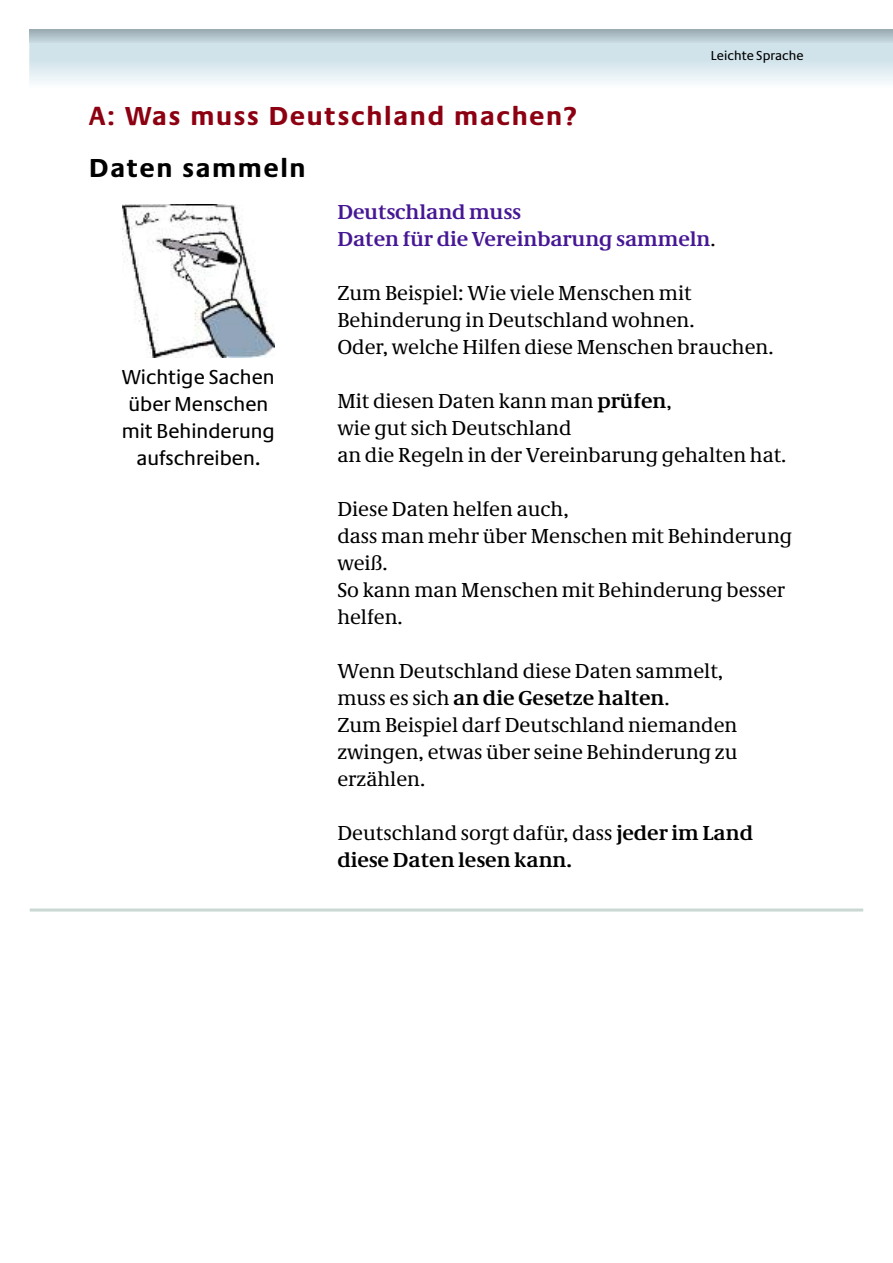
<style>
.page{position:relative;width:893px;height:1263px;background:#fff}
.page>*{position:absolute;margin:0;border:0;box-sizing:border-box;transform-origin:0 0}
.t1{font:700 27px "Neue Praxis";letter-spacing:.06em;color:#8c0011}
.t2{font:700 27px "Neue Praxis";letter-spacing:.06em;color:#000}
.t3{font:21px/27px "Neue Demos";color:#000}
.t4{font:700 21px/27px "Neue Demos";color:#000}
.t5{font:21px/27px "Neue Praxis";color:#000;text-align:center}
.t6{font:700 21px/27px "Neue Demos";color:#461794}
.t7{font:13.5px "Neue Praxis";color:#000}
.s1{font-weight:400;color:#000}
.s2{font-weight:700}
.s3{font-weight:400}
</style>
<div class="page">
<hr style="left:30px;top:43px;width:863px;height:1px;background:#d0e2ea">
<hr style="left:30px;top:44px;width:863px;height:1px;background:#d0e2ea">
<hr style="left:30px;top:45px;width:863px;height:1px;background:#d0e2ea">
<hr style="left:30px;top:46px;width:863px;height:1px;background:#d0e2ea">
<hr style="left:30px;top:47px;width:863px;height:1px;background:#d0e2ea">
<hr style="left:30px;top:48px;width:863px;height:1px;background:#d0e2ea">
<hr style="left:30px;top:49px;width:863px;height:1px;background:#d0e2ea">
<hr style="left:30px;top:50px;width:863px;height:1px;background:#d0e2ea">
<hr style="left:30px;top:51px;width:863px;height:1px;background:#d0e2ea">
<hr style="left:30px;top:52px;width:863px;height:1px;background:#d0e2ea">
<hr style="left:30px;top:53px;width:863px;height:1px;background:#d0e2ea">
<hr style="left:30px;top:54px;width:863px;height:1px;background:#d0e2ea">
<hr style="left:30px;top:55px;width:863px;height:1px;background:#d0e2ea">
<hr style="left:30px;top:56px;width:863px;height:1px;background:#d0e2ea">
<hr style="left:30px;top:57px;width:863px;height:1px;background:#d0e2ea">
<hr style="left:30px;top:58px;width:863px;height:1px;background:#d0e2ea">
<hr style="left:30px;top:59px;width:863px;height:1px;background:#d0e2ea">
<hr style="left:30px;top:60px;width:863px;height:1px;background:#d0e3eb">
<hr style="left:30px;top:61px;width:863px;height:1px;background:#d3e4eb">
<hr style="left:30px;top:62px;width:863px;height:1px;background:#d4e6ed">
<hr style="left:30px;top:63px;width:863px;height:1px;background:#d5e6ee">
<hr style="left:30px;top:64px;width:863px;height:1px;background:#d8e7ee">
<hr style="left:30px;top:65px;width:863px;height:1px;background:#d9e8ee">
<hr style="left:30px;top:66px;width:863px;height:1px;background:#dbeaef">
<hr style="left:30px;top:67px;width:863px;height:1px;background:#dceaf0">
<hr style="left:30px;top:68px;width:863px;height:1px;background:#deebf0">
<hr style="left:30px;top:69px;width:863px;height:1px;background:#dfebf1">
<hr style="left:30px;top:70px;width:863px;height:1px;background:#e1eef3">
<hr style="left:30px;top:71px;width:863px;height:1px;background:#e2eef3">
<hr style="left:30px;top:72px;width:863px;height:1px;background:#e4eff3">
<hr style="left:30px;top:73px;width:863px;height:1px;background:#e5eff4">
<hr style="left:30px;top:74px;width:863px;height:1px;background:#e7f1f5">
<hr style="left:30px;top:75px;width:863px;height:1px;background:#e9f2f6">
<hr style="left:30px;top:76px;width:863px;height:1px;background:#ebf3f6">
<hr style="left:30px;top:77px;width:863px;height:1px;background:#ebf3f7">
<hr style="left:30px;top:78px;width:863px;height:1px;background:#edf5f8">
<hr style="left:30px;top:79px;width:863px;height:1px;background:#eff6f8">
<hr style="left:30px;top:80px;width:863px;height:1px;background:#f0f6f9">
<hr style="left:30px;top:81px;width:863px;height:1px;background:#f1f7f9">
<hr style="left:30px;top:82px;width:863px;height:1px;background:#f4f9fb">
<hr style="left:30px;top:83px;width:863px;height:1px;background:#f6fafc">
<hr style="left:30px;top:84px;width:863px;height:1px;background:#f7fafc">
<hr style="left:30px;top:85px;width:863px;height:1px;background:#f8fbfc">
<hr style="left:30px;top:86px;width:863px;height:1px;background:#fbfdfe">
<img style="left:122px;top:204px;width:153px;height:153px">
<hr style="left:30px;top:908px;width:833px;height:3px;background:#cad8d4">
<p class="t1" style="left:89px;top:106px;width:489px">A: Was muss Deutschland machen?</p>
<p class="t2" style="left:89px;top:158px;width:218px">Daten sammeln</p>
<p class="t7" style="left:711px;top:51px;width:94px">Leichte Sprache</p>
<p class="t5" style="left:122px;top:365px;width:155px">Wichtige Sachen über Menschen mit Behinderung aufschreiben.</p>
<p class="t6" style="left:337px;top:200px;width:380px">Deutschland muss<br>Daten für die Vereinbarung sammeln<span class="s1">.</span></p>
<p class="t3" style="left:337px;top:281px;width:438px">Zum Beispiel: Wie viele Menschen mit<br>Behinderung in Deutschland wohnen.<br>Oder, welche Hilfen diese Menschen brauchen.</p>
<p class="t3" style="left:337px;top:389px;width:450px">Mit diesen Daten kann man <span class="s2">prüfen</span>,<br>wie gut sich Deutschland<br>an die Regeln in der Vereinbarung gehalten hat.</p>
<p class="t3" style="left:337px;top:497px;width:456px">Diese Daten helfen auch,<br>dass man mehr über Menschen mit Behinderung weiß.<br>So kann man Menschen mit Behinderung besser helfen.</p>
<p class="t3" style="left:337px;top:659px;width:402px">Wenn Deutschland diese Daten sammelt, muss es sich <span class="s2">an die Gesetze halten</span>.<br>Zum Beispiel darf Deutschland niemanden zwingen, etwas über seine Behinderung zu erzählen.</p>
<p class="t4" style="left:337px;top:821px;width:417px"><span class="s3">Deutschland sorgt dafür, dass</span> jeder im Land diese Daten lesen kann.</p>
</div>
